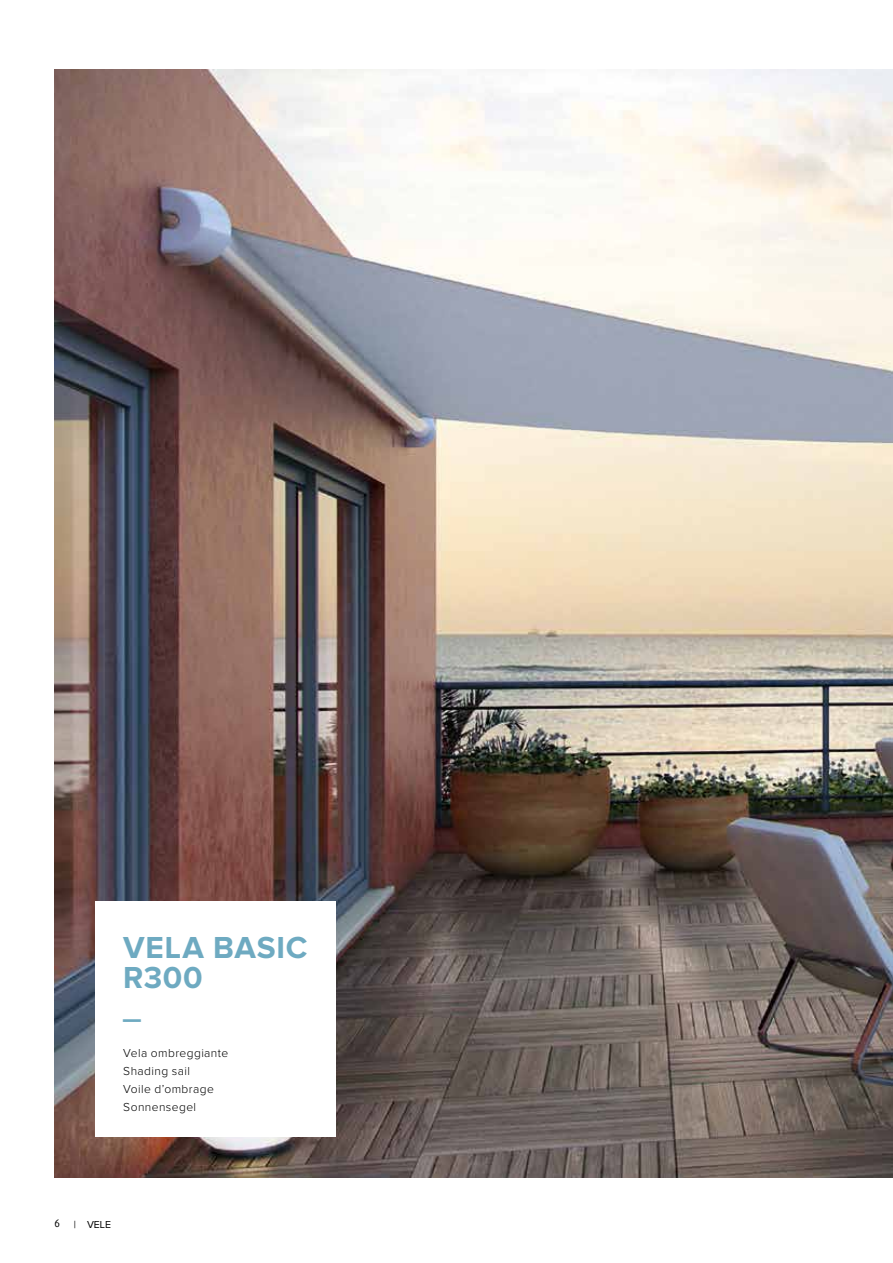
<style>
.page{position:relative;width:893px;height:1263px;background:#fff}
.page>*{position:absolute;margin:0;border:0;box-sizing:border-box;transform-origin:0 0}
.t1{font:700 31.5px/30px "Proxima Nova";letter-spacing:.02em;color:#6eaac1}
.t2{font:300 12px/18px "Proxima Nova";letter-spacing:.035em;color:#000}
.t3{font:10.5px "Proxima Nova";color:#000}
.s1{font-family:"Delicious Small Caps";font-size:12px}
</style>
<div class="page">
<img style="left:54px;top:70px;width:839px;height:1108px">
<div style="left:96px;top:901px;width:240px;height:235px;background:#fff"></div>
<h1 class="t1" style="left:123px;top:934px;width:186px">VELA BASIC<br>R300<br>_</h1>
<p class="t2" style="left:123px;top:1044px;width:106px">Vela ombreggiante<br>Shading sail<br>Voile d’ombrage<br>Sonnensegel</p>
<p class="t3" style="left:54px;top:1219px;width:58px"><span class="s1">6</span> | VELE</p>
</div>
